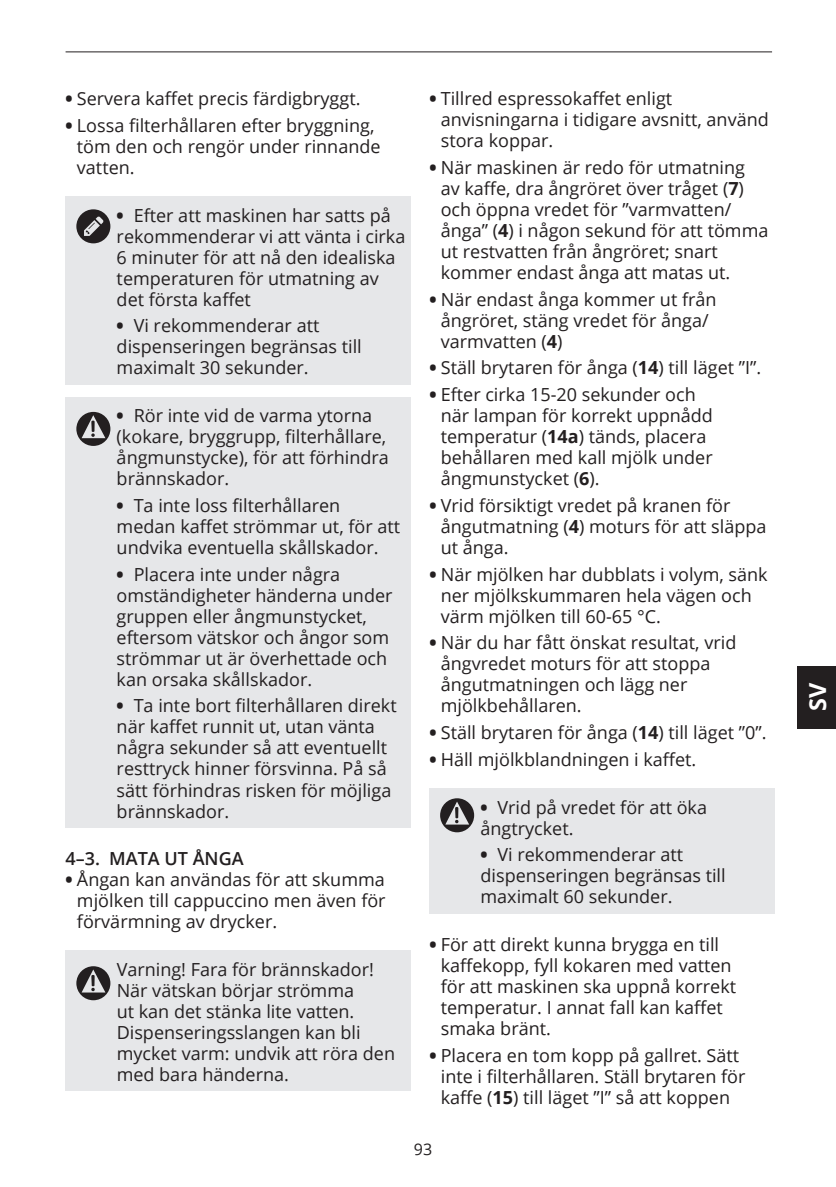
<style>
.page{position:relative;width:836px;height:1187px;background:#fff}
.page>*{position:absolute;margin:0;border:0;box-sizing:border-box;transform-origin:0 0}
.t1{font:700 23.4px "Open Sans";color:#fff}
.t2{font:18px/21px "Open Sans";color:#231f20}
.t3{font:600 18px "Open Sans";color:#231f20}
.t4{font:16px "Open Sans";color:#231f20}
.s1{font-weight:800}
.s2{font-weight:700}
</style>
<div class="page">
<hr style="left:66px;top:51px;width:705px;height:1px;background:#231f20">
<div style="left:796px;top:666px;width:39px;height:62px;background:#231f20"></div>
<div style="left:66px;top:196px;width:345px;height:119px;background:#e6e7e9"></div>
<div style="left:66px;top:307px;width:345px;height:77px;background:#e6e7e9"></div>
<div style="left:66px;top:397px;width:345px;height:98px;background:#e6e7e9"></div>
<div style="left:66px;top:486px;width:345px;height:77px;background:#e6e7e9"></div>
<div style="left:66px;top:555px;width:345px;height:140px;background:#e6e7e9"></div>
<div style="left:66px;top:687px;width:345px;height:140px;background:#e6e7e9"></div>
<div style="left:66px;top:950px;width:345px;height:140px;background:#e6e7e9"></div>
<div style="left:429px;top:788px;width:345px;height:56px;background:#e6e7e9"></div>
<div style="left:429px;top:835px;width:345px;height:77px;background:#e6e7e9"></div>
<svg style="left:76px;top:209px;width:34px;height:34px"></svg>
<svg style="left:76px;top:966px;width:34px;height:33px"></svg>
<svg style="left:76px;top:412px;width:34px;height:34px"></svg>
<svg style="left:440px;top:798px;width:34px;height:34px"></svg>
<p class="t2" style="left:66px;top:88px;width:296px"><span class="s1">•</span> Servera kaffet precis färdigbryggt.</p>
<p class="t2" style="left:77px;top:114px;width:305px;text-indent:-11px"><span class="s1">•</span> Lossa filterhållaren efter bryggning, töm den och rengör under rinnande vatten.</p>
<p class="t2" style="left:117px;top:204px;width:290px"><span class="s1">•</span> Efter att maskinen har satts på rekommenderar vi att vänta i cirka<br>6 minuter för att nå den idealiska temperaturen för utmatning av det första kaffet</p>
<p class="t2" style="left:117px;top:315px;width:246px"><span class="s1">•</span> Vi rekommenderar att dispenseringen begränsas till maximalt 30 sekunder.</p>
<p class="t2" style="left:117px;top:404px;width:274px"><span class="s1">•</span> Rör inte vid de varma ytorna (kokare, bryggrupp, filterhållare, ångmunstycke), för att förhindra brännskador.</p>
<p class="t2" style="left:117px;top:494px;width:285px"><span class="s1">•</span> Ta inte loss filterhållaren medan kaffet strömmar ut, för att undvika eventuella skållskador.</p>
<p class="t2" style="left:117px;top:563px;width:277px"><span class="s1">•</span> Placera inte under några omständigheter händerna under gruppen eller ångmunstycket, eftersom vätskor och ångor som strömmar ut är överhettade och kan orsaka skållskador.</p>
<p class="t2" style="left:117px;top:694px;width:281px"><span class="s1">•</span> Ta inte bort filterhållaren direkt när kaffet runnit ut, utan vänta några sekunder så att eventuellt resttryck hinner försvinna. På så sätt förhindras risken för möjliga brännskador.</p>
<p class="t3" style="left:66px;top:846px;width:179px">4–3. MATA UT ÅNGA</p>
<p class="t2" style="left:77px;top:868px;width:310px;text-align:justify;text-indent:-11px"><span class="s1">•</span> Ångan kan användas för att skumma mjölken till cappuccino men även för förvärmning av drycker.</p>
<p class="t2" style="left:117px;top:958px;width:280px">Varning! Fara för brännskador!<br>När vätskan börjar strömma<br>ut kan det stänka lite vatten.<br>Dispenseringsslangen kan bli mycket varm: undvik att röra den med bara händerna.</p>
<p class="t2" style="left:440px;top:88px;width:329px;text-indent:-11px"><span class="s1">•</span> Tillred espressokaffet enligt anvisningarna i tidigare avsnitt, använd stora koppar.</p>
<p class="t2" style="left:440px;top:156px;width:329px;text-indent:-11px"><span class="s1">•</span> När maskinen är redo för utmatning av kaffe, dra ångröret över tråget (<span class="s2">7</span>) och öppna vredet för ”varmvatten/ ånga” (<span class="s2">4</span>) i någon sekund för att tömma ut restvatten från ångröret; snart kommer endast ånga att matas ut.</p>
<p class="t2" style="left:440px;top:288px;width:277px;text-indent:-11px"><span class="s1">•</span> När endast ånga kommer ut från ångröret, stäng vredet för ånga/ varmvatten (<span class="s2">4</span>)</p>
<p class="t2" style="left:429px;top:357px;width:333px"><span class="s1">•</span> Ställ brytaren för ånga (<span class="s2">14</span>) till läget ”I”.</p>
<p class="t2" style="left:440px;top:383px;width:273px;text-indent:-11px"><span class="s1">•</span> Efter cirka 15-20 sekunder och när lampan för korrekt uppnådd temperatur (<span class="s2">14a</span>) tänds, placera behållaren med kall mjölk under ångmunstycket (<span class="s2">6</span>).</p>
<p class="t2" style="left:440px;top:494px;width:327px;text-indent:-11px"><span class="s1">•</span> Vrid försiktigt vredet på kranen för ångutmatning (<span class="s2">4</span>) moturs för att släppa ut ånga.</p>
<p class="t2" style="left:440px;top:563px;width:328px;text-indent:-11px"><span class="s1">•</span> När mjölken har dubblats i volym, sänk ner mjölkskummaren hela vägen och värm mjölken till 60-65 °C.</p>
<p class="t2" style="left:440px;top:631px;width:297px;text-indent:-11px"><span class="s1">•</span> När du har fått önskat resultat, vrid ångvredet moturs för att stoppa ångutmatningen och lägg ner mjölkbehållaren.</p>
<p class="t2" style="left:429px;top:721px;width:338px"><span class="s1">•</span> Ställ brytaren för ånga (<span class="s2">14</span>) till läget ”0”.</p>
<p class="t2" style="left:429px;top:748px;width:268px"><span class="s1">•</span> Häll mjölkblandningen i kaffet.</p>
<p class="t2" style="left:480px;top:795px;width:228px"><span class="s1">•</span> Vrid på vredet för att öka ångtrycket.</p>
<p class="t2" style="left:480px;top:843px;width:246px"><span class="s1">•</span> Vi rekommenderar att dispenseringen begränsas till maximalt 60 sekunder.</p>
<p class="t2" style="left:440px;top:933px;width:297px;text-indent:-11px"><span class="s1">•</span> För att direkt kunna brygga en till kaffekopp, fyll kokaren med vatten för att maskinen ska uppnå korrekt temperatur. I annat fall kan kaffet smaka bränt.</p>
<p class="t2" style="left:440px;top:1043px;width:306px;text-indent:-11px"><span class="s1">•</span> Placera en tom kopp på gallret. Sätt inte i filterhållaren. Ställ brytaren för kaffe (<span class="s2">15</span>) till läget ”I” så att koppen</p>
<p class="t4" style="left:414px;top:1137px;width:20px">93</p>
<p class="t1" style="left:800px;top:711px;width:30px;rotate:-90deg">SV</p>
</div>
